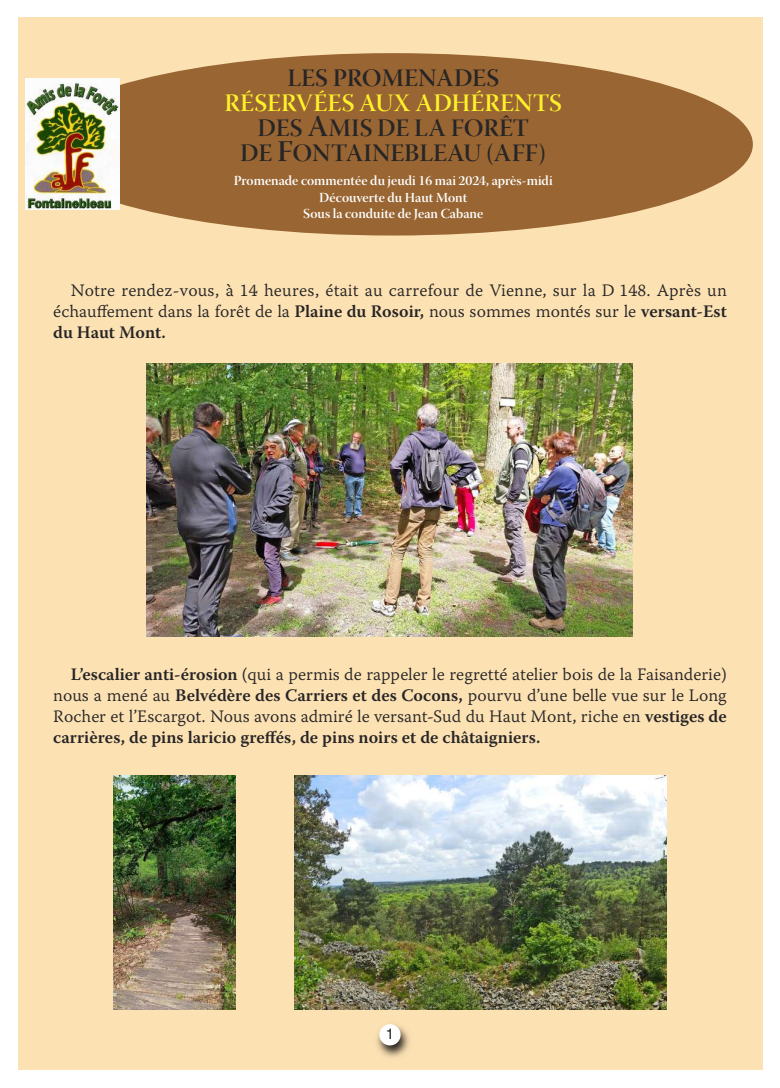
<style>
.page{position:relative;width:780px;height:1088px;background:#fff}
.page>*{position:absolute;margin:0;border:0;box-sizing:border-box;transform-origin:0 0}
.t1{font:25px/25px "Warnock Pro Semibold Disp";color:#272526;text-align:center}
.t2{font:17.5px/21px "Warnock Pro Light Capt";color:#272526;text-align:right}
.t3{font:600 17.5px "Warnock Pro";color:#272526}
.t4{font:15px "Helvetica";color:#272526}
.t5{font:13.75px/16.5px "Warnock Pro Semibold Disp";color:#fff;text-align:center}
.s1{color:#fff129}
.s2{font-size:30px}
.s3{font-family:"Warnock Pro";font-weight:600}
</style>
<div class="page">
<div style="left:18px;top:18px;width:744px;height:1052px;background:#fce1b3"></div>
<div style="left:33px;top:53px;width:719px;height:182px;background:#963;border-radius:50%"></div>
<img style="left:25px;top:79px;width:94px;height:131px">
<img style="left:113px;top:776px;width:122px;height:234px">
<img style="left:294px;top:776px;width:372px;height:234px">
<img style="left:146px;top:363px;width:486px;height:273px">
<img style="left:376px;top:1025px;width:34px;height:33px">
<div style="left:379px;top:1024px;width:21px;height:21px;background:#fff;border-radius:50%"></div>
<h1 class="t1" style="left:287px;top:65px;width:213px">LES PROMENADES</h1>
<h1 class="t1" style="left:224px;top:90px;width:339px"><span class="s1">RÉSERVÉES AUX ADHÉRENTS<br></span>DES <span class="s2">A</span>MIS DE LA FORÊT<br>DE <span class="s2">F</span>ONTAINEBLEAU (AFF)</h1>
<p class="t5" style="left:234px;top:172px;width:320px">Promenade commentée du jeudi 16 mai 2024, après-midi<br>Découverte du Haut Mont<br>Sous la conduite de Jean Cabane</p>
<p class="t2" style="left:53px;top:282px;width:675px">Notre rendez-vous, à 14 heures, était au carrefour de Vienne, sur la D 148. Après un échauffement dans la forêt de la <span class="s3">Plaine du Rosoir,</span> nous sommes montés sur le <span class="s3">versant-Est</span></p>
<p class="t3" style="left:53px;top:326px;width:114px">du Haut Mont.</p>
<p class="t2" style="left:53px;top:665px;width:675px;text-align:justify;text-indent:18px"><span class="s3">L’escalier anti-érosion</span> (qui a permis de rappeler le regretté atelier bois de la Faisanderie) nous a mené au <span class="s3">Belvédère des Carriers et des Cocons,</span> pourvu d’une belle vue sur le Long Rocher et l’Escargot. Nous avons admiré le versant-Sud du Haut Mont, riche en <span class="s3">vestiges de</span></p>
<p class="t3" style="left:53px;top:730px;width:489px">carrières, de pins laricio greffés, de pins noirs et de châtaigniers.</p>
<p class="t4" style="left:386px;top:1027px;width:10px">1</p>
</div>
